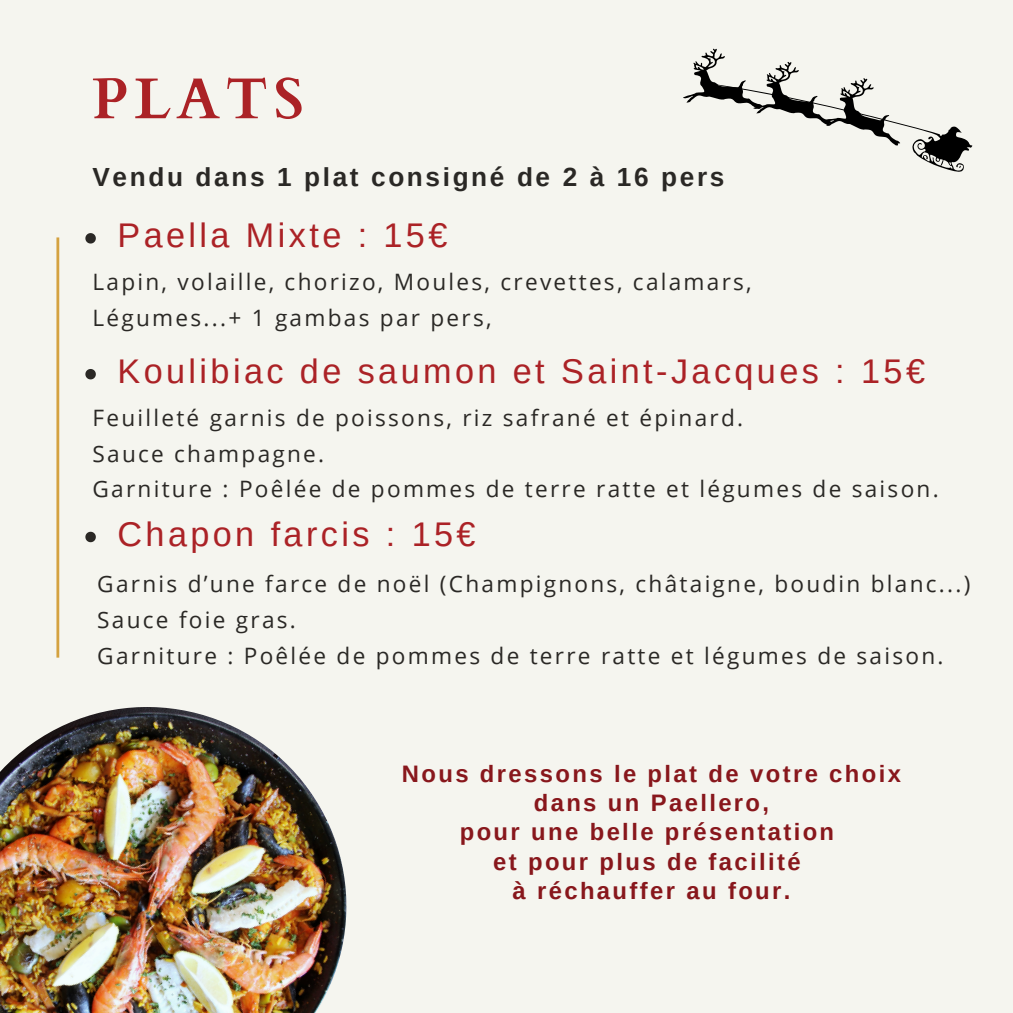
<style>
.page{position:relative;width:1013px;height:1013px;background:#fff}
.page>*{position:absolute;margin:0;border:0;box-sizing:border-box;transform-origin:0 0}
.t1{font:700 57.62px "Cardo";letter-spacing:.1em;color:#ab2226}
.t2{font:34.25px "Arimo";letter-spacing:.1em;color:#ab2226}
.t3{font:700 26.25px "Arimo";letter-spacing:.1em;color:#2a2825}
.t4{font:700 23.88px/29.2px "Arimo";letter-spacing:.1em;color:#88171c;text-align:center}
.t5{font:22.62px/35.8px "Open Sans";letter-spacing:.1em;color:#2a2825}
</style>
<div class="page">
<div style="left:0;top:0;width:1012px;height:1012px;background:#f5f5ef"></div>
<hr style="left:56px;top:237px;width:3px;height:420px;background:#d4a240">
<svg style="left:683px;top:48px;width:290px;height:124px"></svg>
<svg style="left:85px;top:532px;width:11px;height:10px"></svg>
<svg style="left:85px;top:233px;width:11px;height:10px"></svg>
<svg style="left:85px;top:369px;width:11px;height:10px"></svg>
<img style="left:0;top:707px;width:347px;height:305px">
<p class="t1" style="left:92px;top:61px;width:214px">PLATS</p>
<p class="t3" style="left:92px;top:162px;width:633px">Vendu dans 1 plat consigné de 2 à 16 pers</p>
<p class="t2" style="left:117px;top:216px;width:331px">Paella Mixte : 15€</p>
<p class="t5" style="left:92px;top:263px;width:661px">Lapin, volaille, chorizo, Moules, crevettes, calamars,<br>Légumes...+ 1 gambas par pers,</p>
<p class="t2" style="left:117px;top:352px;width:809px">Koulibiac de saumon et Saint-Jacques : 15€</p>
<p class="t5" style="left:92px;top:399px;width:652px">Feuilleté garnis de poissons, riz safrané et épinard.</p>
<h1 class="t5" style="left:92px;top:435px;width:233px">Sauce champagne.</h1>
<h3 class="t5" style="left:92px;top:470px;width:847px">Garniture : Poêlée de pommes de terre ratte et légumes de saison.</h3>
<p class="t2" style="left:117px;top:514px;width:359px">Chapon farcis : 15€</p>
<p class="t5" style="left:97px;top:565px;width:874px">Garnis d’une farce de noël (Champignons, châtaigne, boudin blanc...)</p>
<p class="t5" style="left:97px;top:601px;width:200px">Sauce foie gras.</p>
<p class="t5" style="left:97px;top:637px;width:847px">Garniture : Poêlée de pommes de terre ratte et légumes de saison.</p>
<p class="t4" style="left:402px;top:759px;width:500px">Nous dressons le plat de votre choix dans un Paellero,<br>pour une belle présentation<br>et pour plus de facilité<br>à réchauffer au four.</p>
</div>
